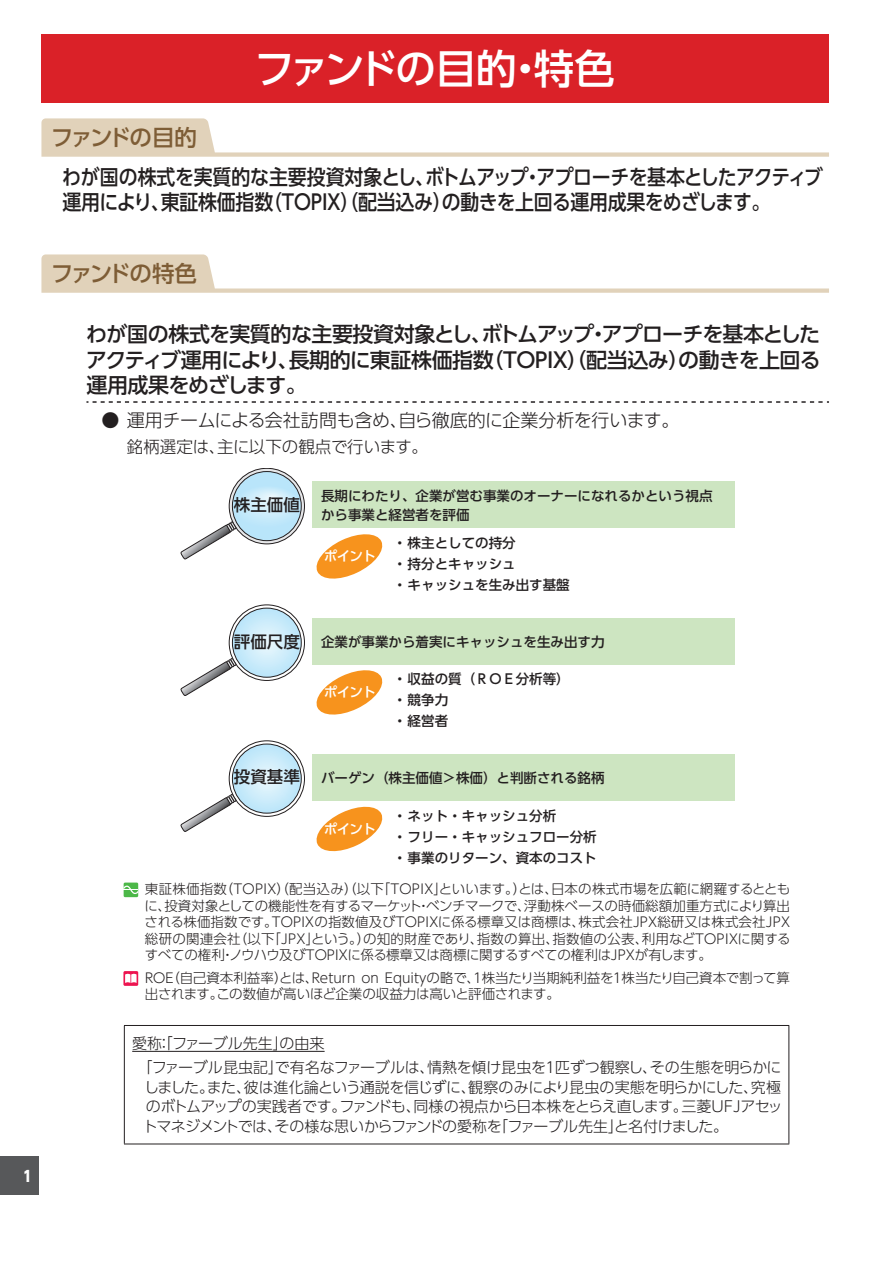
<style>
.page{position:relative;width:893px;height:1263px;background:#fff}
.page>*{position:absolute;margin:0;border:0;box-sizing:border-box;transform-origin:0 0}
.t1{font:500 40.5px "UD Shin Go Pro";letter-spacing:-.06em;color:#fff}
.t2{font:500 22.5px "UD Shin Go Pro";letter-spacing:-.095em;color:#7e5d36}
.t3{font:500 21px/25.5px "UD Shin Go Pro";letter-spacing:-.03em;color:#231f20;text-align:justify}
.t4{font:500 21px/25.5px "UD Shin Go Pro";letter-spacing:-.03em;color:#231f20;scale:.9 1}
.t5{font:300 18px "UD Shin Go Pro";letter-spacing:-.02em;color:#231f20}
.t6{font:300 16.5px "UD Shin Go Pro";color:#231f20}
.t7{font:500 16.5px "UD Shin Go Pro";color:#231f20}
.t8{font:300 15px/19.5px "UD Shin Go Pro";letter-spacing:-.02em;color:#231f20}
.t9{font:800 15px "UD Shin Go Pro";color:#fff;scale:.9 1}
.t10{font:300 13.5px/16.5px "UD Shin Go Pro";letter-spacing:-.02em;color:#231f20;text-align:justify}
.t11{font:500 13.5px/21px "UD Shin Go Pro";color:#231f20}
.t12{font:300 13.5px/16.5px "UD Shin Go Pro";color:#231f20}
.t13{font:500 13.5px "UD Shin Go Pro";letter-spacing:-.05em;color:#fff}
</style>
<div class="page">
<div style="left:0;top:1157px;width:38px;height:38px;background:#57585a"></div>
<div style="left:41px;top:35px;width:788px;height:68px;background:#da2128"></div>
<svg style="left:41px;top:118px;width:788px;height:39px"></svg>
<svg style="left:41px;top:254px;width:788px;height:39px"></svg>
<svg style="left:86px;top:401px;width:743px;height:2px"></svg>
<svg style="left:229px;top:468px;width:75px;height:76px"></svg>
<div style="left:229px;top:468px;width:76px;height:76px;border:1px solid #231f20;border-radius:50%"></div>
<svg style="left:232px;top:471px;width:69px;height:70px;background:#bfe2f3"></svg>
<div style="left:232px;top:471px;width:70px;height:70px;border:1px solid #231f20;border-radius:50%"></div>
<svg style="left:180px;top:521px;width:57px;height:39px"></svg>
<div style="left:229px;top:605px;width:76px;height:76px;border:1px solid #231f20;border-radius:50%"></div>
<svg style="left:232px;top:608px;width:69px;height:69px;background:#c7e7f6"></svg>
<div style="left:232px;top:608px;width:70px;height:69px;border:1px solid #231f20;border-radius:50%"></div>
<svg style="left:180px;top:658px;width:57px;height:38px"></svg>
<div style="left:229px;top:740px;width:76px;height:77px;border:1px solid #231f20;border-radius:50%"></div>
<svg style="left:232px;top:744px;width:69px;height:69px;background:#c7e7f6"></svg>
<div style="left:232px;top:744px;width:70px;height:69px;border:1px solid #231f20;border-radius:50%"></div>
<svg style="left:180px;top:794px;width:57px;height:38px"></svg>
<div style="left:312px;top:482px;width:423px;height:46px;background:#cde5c1"></div>
<div style="left:312px;top:618px;width:423px;height:47px;background:#cde5c1"></div>
<div style="left:312px;top:754px;width:423px;height:47px;background:#cde5c1"></div>
<svg style="left:316px;top:534px;width:67px;height:45px"></svg>
<svg style="left:316px;top:670px;width:67px;height:45px"></svg>
<svg style="left:316px;top:806px;width:67px;height:46px"></svg>
<div style="left:124px;top:882px;width:14px;height:15px;background:#4cb848"></div>
<svg style="left:124px;top:885px;width:14px;height:9px"></svg>
<div style="left:123px;top:971px;width:15px;height:15px;background:#ed1450"></div>
<svg style="left:125px;top:974px;width:12px;height:9px"></svg>
<hr style="left:124px;top:1025px;width:665px;height:1px;background:#231f20">
<hr style="left:124px;top:1026px;width:1px;height:117px;background:#231f20">
<hr style="left:788px;top:1026px;width:1px;height:117px;background:#231f20">
<hr style="left:124px;top:1143px;width:665px;height:1px;background:#231f20">
<hr style="left:132px;top:1051px;width:193px;height:1px;background:#231f20">
<p class="t9" style="left:23px;top:1163px;width:11px">1</p>
<h1 class="t1" style="left:254px;top:36px;width:362px">ファンドの目的・特色</h1>
<h2 class="t2" style="left:51px;top:119px;width:147px">ファンドの目的</h2>
<h3 class="t4" style="left:62px;top:164px;width:847px">わが国の株式を実質的な主要投資対象とし、ボトムアップ・アプローチを基本としたアクティブ運用により、東証株価指数（ＴＯＰＩＸ）（配当込み）の動きを上回る運用成果をめざします。</h3>
<h2 class="t2" style="left:51px;top:255px;width:148px">ファンドの特色</h2>
<h3 class="t3" style="left:86px;top:321px;width:736px">わが国の株式を実質的な主要投資対象とし、ボトムアップ・アプローチを基本としたアクティブ運用により、長期的に東証株価指数（ＴＯＰＩＸ）（配当込み）の動きを上回る運用成果をめざします。</h3>
<h3 class="t5" style="left:101px;top:405px;width:579px">● 運用チームによる会社訪問も含め、自ら徹底的に企業分析を行います。</h3>
<p class="t6" style="left:127px;top:433px;width:302px">銘柄選定は、主に以下の観点で行います。</p>
<p class="t7" style="left:234px;top:491px;width:67px">株主価値</p>
<p class="t7" style="left:234px;top:628px;width:67px">評価尺度</p>
<p class="t7" style="left:234px;top:764px;width:67px">投資基準</p>
<p class="t11" style="left:321px;top:485px;width:393px;line-height:19.5px">長期にわたり、企業が営む事業のオーナーになれるかという視点から事業と経営者を評価</p>
<p class="t13" style="left:324px;top:545px;width:53px">ポイント</p>
<p class="t11" style="left:393px;top:532px;width:178px">・ 株主としての持分<br>・ 持分とキャッシュ<br>・ キャッシュを生み出す基盤</p>
<p class="t11" style="left:321px;top:631px;width:285px">企業が事業から着実にキャッシュを生み出す力</p>
<p class="t13" style="left:324px;top:681px;width:53px">ポイント</p>
<p class="t11" style="left:393px;top:668px;width:178px">・ 収益の質（ＲＯＥ分析等）・ 競争力<br>・ 経営者</p>
<p class="t11" style="left:321px;top:767px;width:285px">バーゲン（株主価値＞株価）と判断される銘柄</p>
<p class="t13" style="left:324px;top:817px;width:53px">ポイント</p>
<p class="t11" style="left:393px;top:804px;width:205px">・ ネット・キャッシュ分析<br>・ フリー・キャッシュフロー分析・ 事業のリターン、資本のコスト</p>
<p class="t10" style="left:144px;top:880px;width:648px">東証株価指数（ＴＯＰＩＸ）（配当込み）（以下「ＴＯＰＩＸ」といいます。）とは、日本の株式市場を広範に網羅するとともに、投資対象としての機能性を有するマーケット・ベンチマークで、浮動株ベースの時価総額加重方式により算出される株価指数です。ＴＯＰＩＸの指数値及びＴＯＰＩＸに係る標章又は商標は、株式会社JPX総研又は株式会社JPX総研の関連会社（以下「JPX」という。）の知的財産であり、指数の算出、指数値の公表、利用などＴＯＰＩＸに関するすべての権利・ノウハウ及びＴＯＰＩＸに係る標章又は商標に関するすべての権利はJPXが有します。</p>
<p class="t12" style="left:142px;top:969px;width:649px">ＲＯＥ（自己資本利益率）とは、Return on Equityの略で、１株当たり当期純利益を１株当たり自己資本で割って算出されます。この数値が高いほど企業の収益力は高いと評価されます。</p>
<p class="t8" style="left:138px;top:1031px;width:646px;line-height:24px;text-indent:-5px">愛称：「ファーブル先生」の由来<br>「ファーブル昆虫記」で有名なファーブルは、情熱を傾け昆虫を１匹ずつ観察し、その生態を明らかに</p>
<p class="t8" style="left:143px;top:1077px;width:641px;text-align:justify">しました。また、彼は進化論という通説を信じずに、観察のみにより昆虫の実態を明らかにした、究極のボトムアップの実践者です。ファンドも、同様の視点から日本株をとらえ直します。三菱ＵＦＪアセットマネジメントでは、その様な思いからファンドの愛称を「ファーブル先生」と名付けました。</p>
</div>
